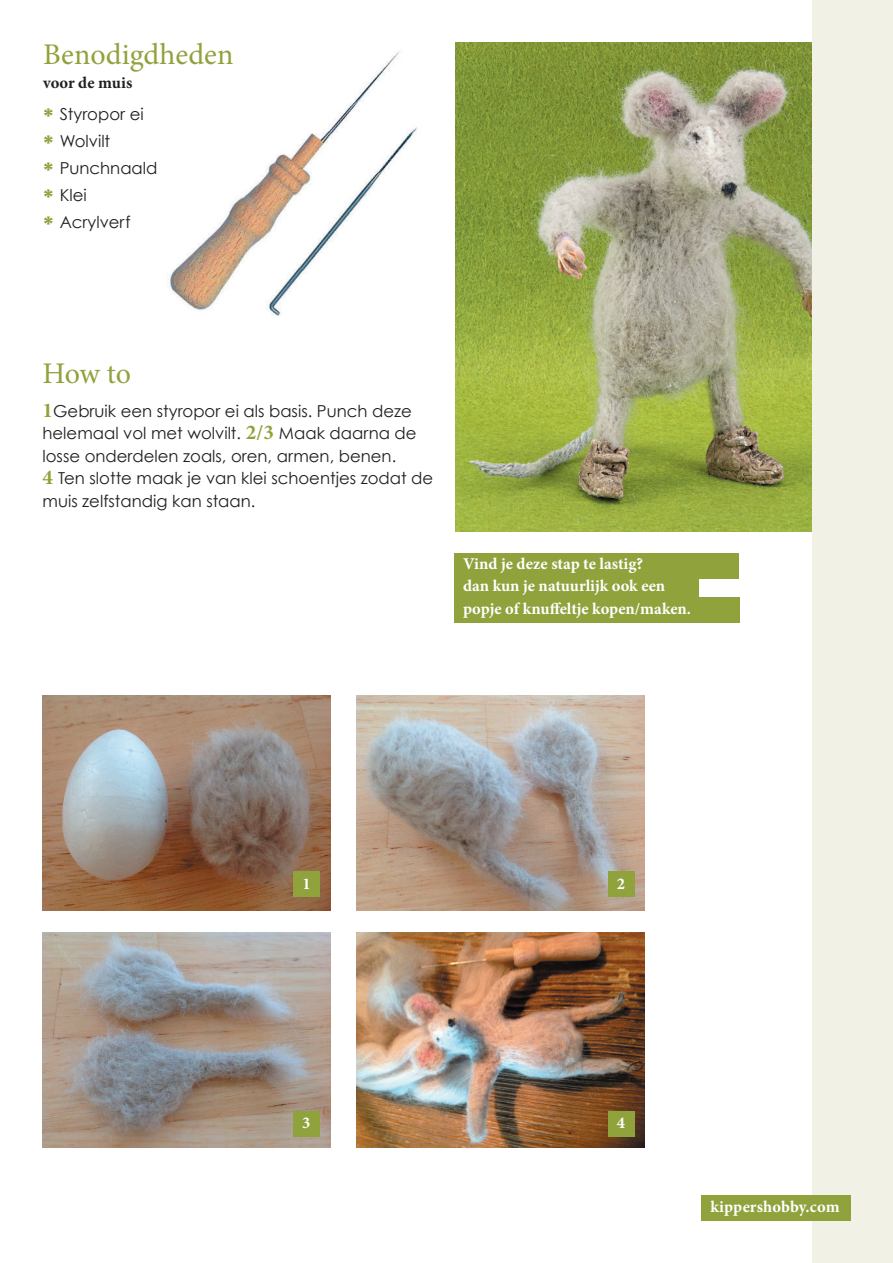
<style>
.page{position:relative;width:893px;height:1263px;background:#fff}
.page>*{position:absolute;margin:0;border:0;box-sizing:border-box;transform-origin:0 0}
.t1{font:30px "Minion Pro";color:#90a23c}
.t2{font:16.5px/27px "Century Gothic";color:#231f20}
.t3{font:700 16.5px/22.5px "Minion Pro";color:#fff}
.t4{font:700 16.5px "Minion Pro";color:#231f20}
.s1{font-weight:700;font-size:22.5px;color:#90a23c}
.s2{font-family:"Minion Pro";font-weight:700;font-size:21px;color:#90a23c}
</style>
<div class="page">
<img style="left:169px;top:51px;width:249px;height:265px">
<img style="left:455px;top:43px;width:357px;height:488px">
<img style="left:43px;top:695px;width:287px;height:215px">
<img style="left:356px;top:932px;width:288px;height:215px">
<img style="left:356px;top:695px;width:288px;height:215px">
<img style="left:43px;top:932px;width:287px;height:215px">
<div style="left:294px;top:872px;width:26px;height:25px;background:#90a23c"></div>
<div style="left:608px;top:872px;width:26px;height:25px;background:#90a23c"></div>
<div style="left:293px;top:1111px;width:27px;height:25px;background:#90a23c"></div>
<div style="left:608px;top:1111px;width:26px;height:25px;background:#90a23c"></div>
<div style="left:812px;top:0;width:81px;height:1263px;background:#f1f2e5"></div>
<div style="left:454px;top:553px;width:284px;height:25px;background:#90a23c"></div>
<div style="left:702px;top:1195px;width:149px;height:26px;background:#90a23c"></div>
<div style="left:454px;top:574px;width:245px;height:25px;background:#90a23c"></div>
<div style="left:454px;top:597px;width:286px;height:26px;background:#90a23c"></div>
<h1 class="t1" style="left:43px;top:35px;width:192px">Benodigdheden</h1>
<p class="t4" style="left:43px;top:71px;width:91px">voor de muis</p>
<p class="t2" style="left:44px;top:100px;width:115px"><span class="s1">*</span> Styropor ei <span class="s1">*</span> Wolvilt<br><span class="s1">*</span> Punchnaald <span class="s1">*</span> Klei<br><span class="s1">*</span> Acrylverf</p>
<h1 class="t1" style="left:43px;top:353px;width:90px">How to</h1>
<p class="t2" style="left:43px;top:399px;width:392px;line-height:22.5px"><span class="s2">1</span>Gebruik een styropor ei als basis. Punch deze helemaal vol met wolvilt. <span class="s2">2/3</span> Maak daarna de losse onderdelen zoals, oren, armen, benen.<br><span class="s2">4</span> Ten slotte maak je van klei schoentjes zodat de muis zelfstandig kan staan.</p>
<p class="t3" style="left:463px;top:552px;width:230px">Vind je deze stap te lastig?<br>dan kun je natuurlijk ook een popje of knuffeltje kopen/maken.</p>
<p class="t3" style="left:303px;top:872px;width:10px">1</p>
<p class="t3" style="left:617px;top:872px;width:10px">2</p>
<p class="t3" style="left:302px;top:1111px;width:10px">3</p>
<p class="t3" style="left:617px;top:1111px;width:10px">4</p>
<p class="t3" style="left:710px;top:1196px;width:131px">kippershobby.com</p>
</div>
